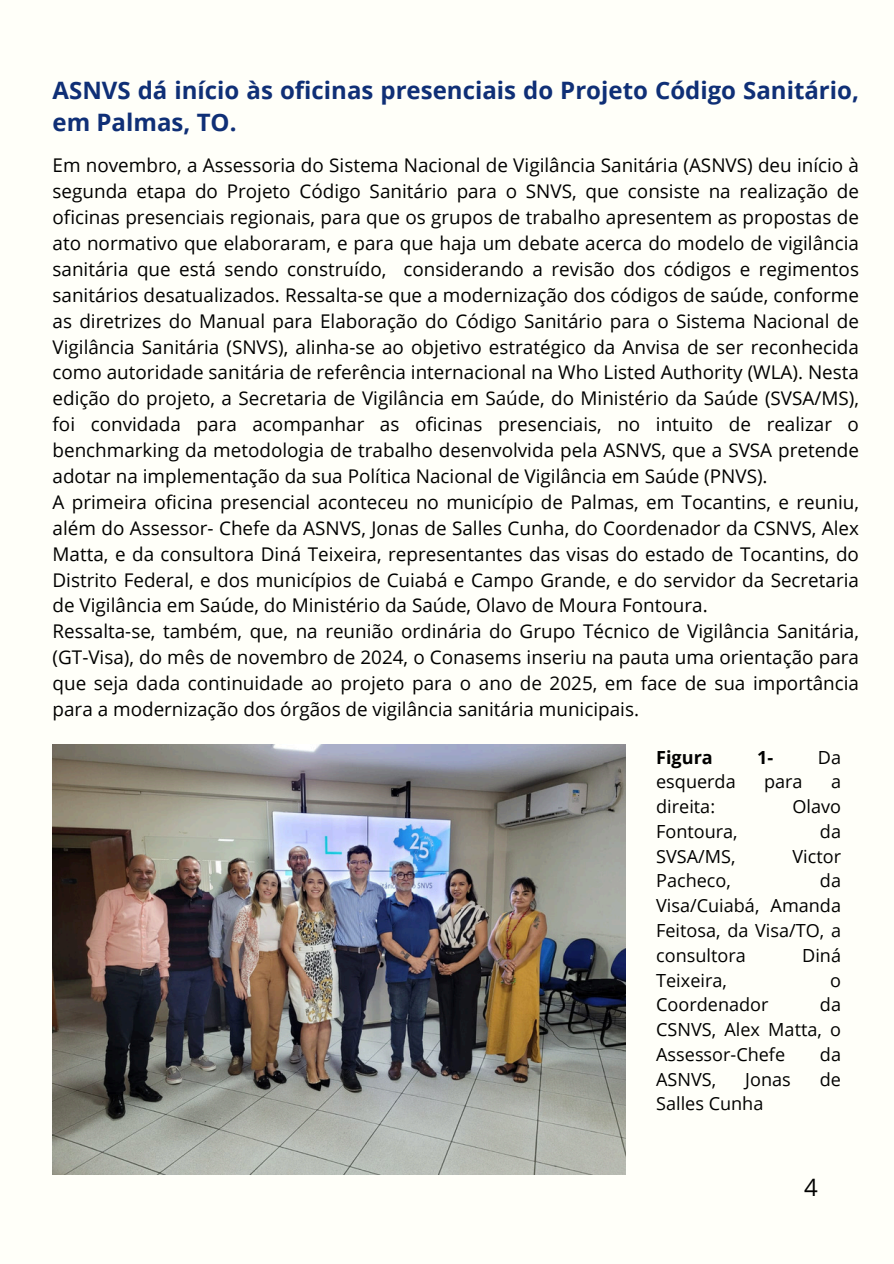
<style>
.page{position:relative;width:894px;height:1264px;background:#fff}
.page>*{position:absolute;margin:0;border:0;box-sizing:border-box;transform-origin:0 0}
.t1{font:700 24px/32.7px "Open Sans";color:#0f2f76}
.t2{font:24px "Open Sans";color:#000}
.t3{font:18.9px/25.8px "Open Sans";color:#000;text-align:justify}
.t4{font:18px/24.8px "Open Sans";color:#000;text-align:justify}
.t5{font:700 18px "Open Sans";color:#000}
</style>
<div class="page">
<div style="left:0;top:0;width:893px;height:1263px;background:#fffff9"></div>
<img style="left:53px;top:744px;width:572px;height:430px">
<h1 class="t1" style="left:53px;top:73px;width:807px">ASNVS dá início às oficinas presenciais do Projeto Código Sanitário, em Palmas, TO.</h1>
<p class="t3" style="left:53px;top:152px;width:807px">Em novembro, a Assessoria do Sistema Nacional de Vigilância Sanitária (ASNVS) deu início à segunda etapa do Projeto Código Sanitário para o SNVS, que consiste na realização de oficinas presenciais regionais, para que os grupos de trabalho apresentem as propostas de ato normativo que elaboraram, e para que haja um debate acerca do modelo de vigilância sanitária que está sendo construído, considerando a revisão dos códigos e regimentos sanitários desatualizados. Ressalta-se que a modernização dos códigos de saúde, conforme as diretrizes do Manual para Elaboração do Código Sanitário para o Sistema Nacional de Vigilância Sanitária (SNVS), alinha-se ao objetivo estratégico da Anvisa de ser reconhecida como autoridade sanitária de referência internacional na Who Listed Authority (WLA). Nesta edição do projeto, a Secretaria de Vigilância em Saúde, do Ministério da Saúde (SVSA/MS), foi convidada para acompanhar as oficinas presenciais, no intuito de realizar o benchmarking da metodologia de trabalho desenvolvida pela ASNVS, que a SVSA pretende adotar na implementação da sua Política Nacional de Vigilância em Saúde (PNVS).</p>
<p class="t3" style="left:53px;top:488px;width:807px">A primeira oficina presencial aconteceu no município de Palmas, em Tocantins, e reuniu, além do Assessor- Chefe da ASNVS, Jonas de Salles Cunha, do Coordenador da CSNVS, Alex Matta, e da consultora Diná Teixeira, representantes das visas do estado de Tocantins, do Distrito Federal, e dos municípios de Cuiabá e Campo Grande, e do servidor da Secretaria de Vigilância em Saúde, do Ministério da Saúde, Olavo de Moura Fontoura.</p>
<p class="t3" style="left:53px;top:618px;width:807px">Ressalta-se, também, que, na reunião ordinária do Grupo Técnico de Vigilância Sanitária, (GT-Visa), do mês de novembro de 2024, o Conasems inseriu na pauta uma orientação para que seja dada continuidade ao projeto para o ano de 2025, em face de sua importância para a modernização dos órgãos de vigilância sanitária municipais.</p>
<p class="t5" style="left:656px;top:744px;width:58px">Figura</p>
<p class="t5" style="left:757px;top:744px;width:18px">1-</p>
<p class="t4" style="left:817px;top:744px;width:25px">Da</p>
<p class="t4" style="left:656px;top:769px;width:81px">esquerda</p>
<p class="t4" style="left:763px;top:769px;width:40px">para</p>
<p class="t4" style="left:830px;top:769px;width:12px">a</p>
<p class="t4" style="left:656px;top:793px;width:60px">direita:</p>
<p class="t4" style="left:792px;top:793px;width:50px">Olavo</p>
<p class="t4" style="left:656px;top:818px;width:83px">Fontoura,</p>
<p class="t4" style="left:819px;top:818px;width:23px">da</p>
<p class="t4" style="left:656px;top:843px;width:81px">SVSA/MS,</p>
<p class="t4" style="left:792px;top:843px;width:50px">Victor</p>
<p class="t4" style="left:656px;top:868px;width:76px">Pacheco,</p>
<p class="t4" style="left:656px;top:868px;width:186px;text-indent:164px">da Visa/Cuiabá, Amanda Feitosa, da Visa/TO, a consultora</p>
<p class="t4" style="left:802px;top:942px;width:40px">Diná</p>
<p class="t4" style="left:656px;top:967px;width:72px">Teixeira,</p>
<p class="t4" style="left:829px;top:967px;width:12px">o</p>
<p class="t4" style="left:656px;top:991px;width:114px">Coordenador</p>
<p class="t4" style="left:656px;top:991px;width:186px;text-indent:164px">da CSNVS, Alex Matta, o Assessor-Chefe</p>
<p class="t4" style="left:819px;top:1041px;width:23px">da</p>
<p class="t4" style="left:656px;top:1066px;width:62px">ASNVS,</p>
<p class="t4" style="left:745px;top:1066px;width:47px">Jonas</p>
<p class="t4" style="left:819px;top:1066px;width:23px">de</p>
<p class="t4" style="left:656px;top:1090px;width:109px">Salles Cunha</p>
<p class="t2" style="left:804px;top:1170px;width:15px">4</p>
</div>
